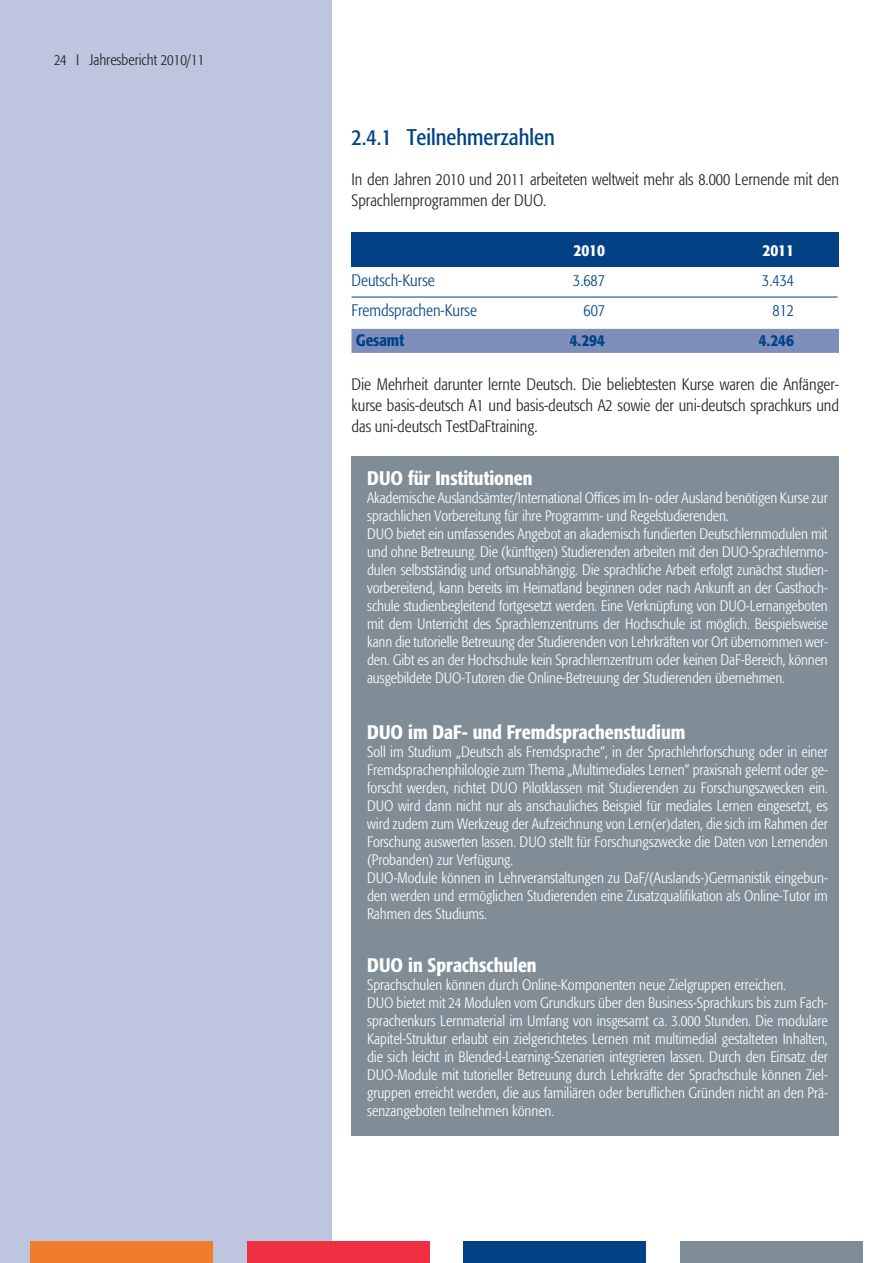
<style>
.page{position:relative;width:893px;height:1263px;background:#fff}
.page>*{position:absolute;margin:0;border:0;box-sizing:border-box;transform-origin:0 0}
.t1{font:22.5px "Formata Condensed BQ";color:#014286}
.t2{font:500 condensed 19.5px "Formata";color:#fff}
.t3{font:300 16.5px/20.5px "Formata Condensed BQ";color:#231f20}
.t4{font:300 16.5px "Formata Condensed BQ";color:#014286}
.t5{font:500 condensed 16.5px "Formata";color:#014286}
.t6{font:500 condensed 16.5px "Formata";color:#fff}
.t7{font:300 15px/18px "Formata Condensed BQ";color:#fff}
.t8{font:300 15px "Formata Condensed BQ";color:#231f20}
</style>
<div class="page">
<div style="left:0;top:0;width:332px;height:1263px;background:#bec5de"></div>
<div style="left:680px;top:1242px;width:183px;height:21px;background:#808c96"></div>
<div style="left:463px;top:1242px;width:183px;height:21px;background:#014286"></div>
<div style="left:247px;top:1242px;width:182px;height:21px;background:#ee2f41"></div>
<div style="left:30px;top:1242px;width:183px;height:21px;background:#f07d29"></div>
<div style="left:351px;top:329px;width:488px;height:24px;background:#7e8fbc"></div>
<div style="left:351px;top:233px;width:488px;height:34px;background:#014286"></div>
<hr style="left:351px;top:297px;width:486px;height:1px;background:#014286">
<div style="left:351px;top:456px;width:488px;height:679px;background:#808c96"></div>
<p class="t8" style="left:54px;top:51px;width:152px">24 I Jahresbericht 2010/11</p>
<h1 class="t1" style="left:351px;top:124px;width:205px">2.4.1 Teilnehmerzahlen</h1>
<p class="t3" style="left:351px;top:169px;width:489px">In den Jahren 2010 und 2011 arbeiteten weltweit mehr als 8.000 Lernende mit den<br>Sprachlernprogrammen der DUO.</p>
<p class="t6" style="left:573px;top:240px;width:33px">2010</p>
<p class="t6" style="left:762px;top:240px;width:33px">2011</p>
<p class="t4" style="left:352px;top:271px;width:85px">Deutsch-Kurse</p>
<p class="t4" style="left:573px;top:271px;width:33px">3.687</p>
<p class="t4" style="left:762px;top:271px;width:33px">3.434</p>
<p class="t4" style="left:352px;top:301px;width:127px">Fremdsprachen-Kurse</p>
<p class="t4" style="left:583px;top:301px;width:23px">607</p>
<p class="t4" style="left:772px;top:301px;width:23px">812</p>
<p class="t5" style="left:356px;top:330px;width:50px">Gesamt</p>
<p class="t5" style="left:570px;top:330px;width:37px">4.294</p>
<p class="t5" style="left:759px;top:330px;width:37px">4.246</p>
<p class="t3" style="left:352px;top:375px;width:489px;text-align:justify">Die Mehrheit darunter lernte Deutsch. Die beliebtesten Kurse waren die Anfänger&shy;kurse basis-deutsch A1 und basis-deutsch A2 sowie der uni-deutsch sprachkurs und das uni-deutsch TestDaFtraining.</p>
<h2 class="t2" style="left:367px;top:466px;width:167px">DUO für Institutionen</h2>
<p class="t7" style="left:367px;top:488px;width:462px">Akademische Auslandsämter/International Offices im In- oder Ausland benötigen Kurse zur sprachlichen Vorbereitung für ihre Programm- und Regelstudierenden.<br>DUO bietet ein umfassendes Angebot an akademisch fundierten Deutschlernmodulen mit und ohne Betreuung. Die (künftigen) Studierenden arbeiten mit den DUO-Sprachlernmo&shy;dulen selbstständig und ortsunabhängig. Die sprachliche Arbeit erfolgt zunächst studien&shy;vorbereitend, kann bereits im Heimatland beginnen oder nach Ankunft an der Gasthoch&shy;schule studienbegleitend fortgesetzt werden. Eine Verknüpfung von DUO-Lernangeboten mit dem Unterricht des Sprachlernzentrums der Hochschule ist möglich. Beispielsweise kann die tutorielle Betreuung der Studierenden von Lehrkräften vor Ort übernommen wer&shy;den. Gibt es an der Hochschule kein Sprachlernzentrum oder keinen DaF-Bereich, können ausgebildete DUO-Tutoren die Online-Betreuung der Studierenden übernehmen.</p>
<h2 class="t2" style="left:367px;top:720px;width:320px">DUO im DaF- und Fremdsprachenstudium</h2>
<p class="t7" style="left:367px;top:743px;width:462px">Soll im Studium „Deutsch als Fremdsprache“, in der Sprachlehrforschung oder in einer Fremdsprachenphilologie zum Thema „Multimediales Lernen“ praxisnah gelernt oder ge&shy;forscht werden, richtet DUO Pilotklassen mit Studierenden zu Forschungszwecken ein.<br>DUO wird dann nicht nur als anschauliches Beispiel für mediales Lernen eingesetzt, es wird zudem zum Werkzeug der Aufzeichnung von Lern(er)daten, die sich im Rahmen der Forschung auswerten lassen. DUO stellt für Forschungszwecke die Daten von Lernenden (Probanden) zur Verfügung.<br>DUO-Module können in Lehrveranstaltungen zu DaF/(Auslands-)Germanistik eingebun&shy;den werden und ermöglichen Studierenden eine Zusatzqualifikation als Online-Tutor im Rahmen des Studiums.</p>
<h2 class="t2" style="left:367px;top:953px;width:171px">DUO in Sprachschulen</h2>
<p class="t7" style="left:367px;top:976px;width:462px">Sprachschulen können durch Online-Komponenten neue Zielgruppen erreichen.<br>DUO bietet mit 24 Modulen vom Grundkurs über den Business-Sprachkurs bis zum Fach&shy;sprachenkurs Lernmaterial im Umfang von insgesamt ca. 3.000 Stunden. Die modulare Kapitel-Struktur erlaubt ein zielgerichtetes Lernen mit multimedial gestalteten Inhalten, die sich leicht in Blended-Learning-Szenarien integrieren lassen. Durch den Einsatz der DUO-Module mit tutorieller Betreuung durch Lehrkräfte der Sprachschule können Ziel&shy;gruppen erreicht werden, die aus familiären oder beruflichen Gründen nicht an den Prä&shy;senzangeboten teilnehmen können.</p>
</div>
